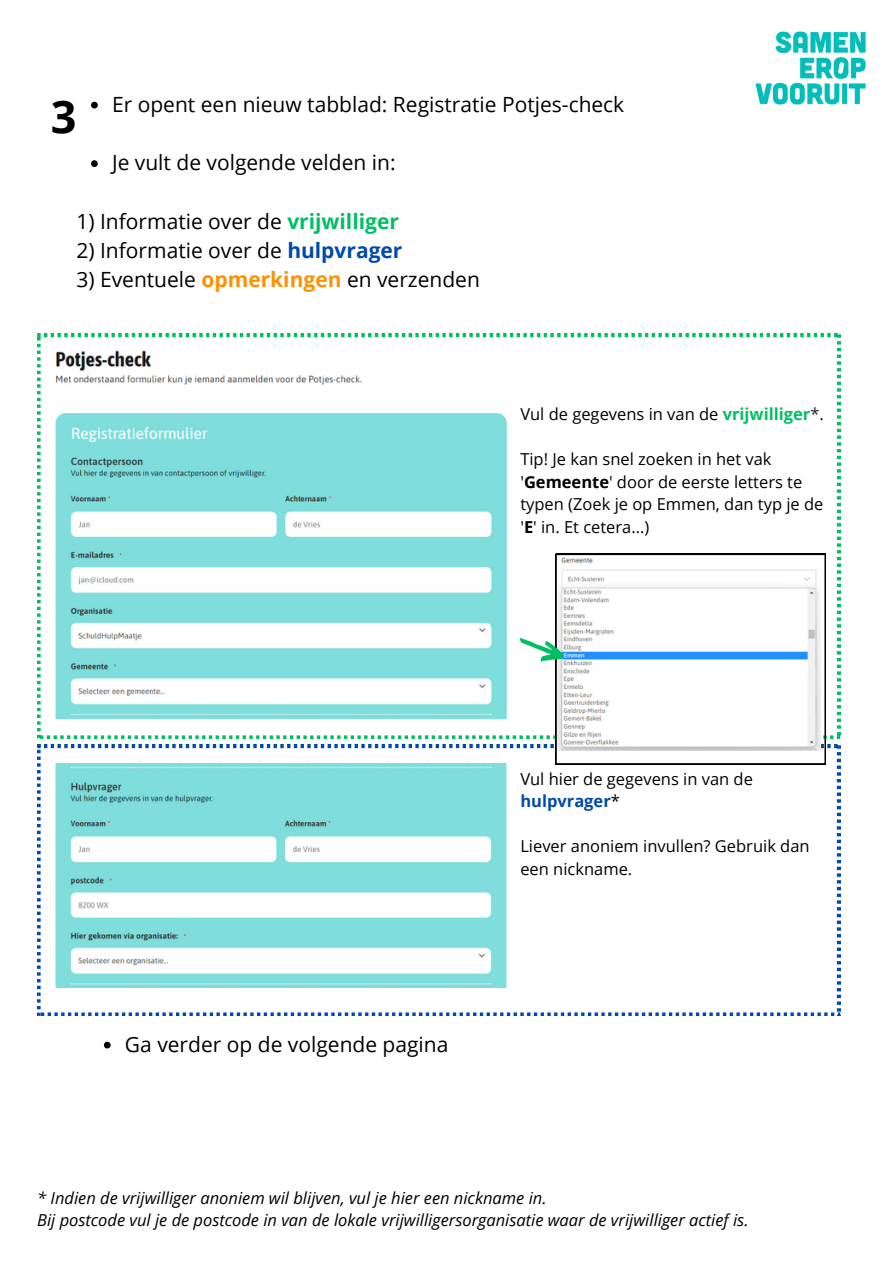
<style>
.page{position:relative;width:893px;height:1264px;background:#fff}
.page>*{position:absolute;margin:0;border:0;box-sizing:border-box;transform-origin:0 0}
.t1{font:700 45px "Open Sans";color:#000}
.t2{font:21px "Open Sans";color:#000}
.t3{font:16.5px/22.5px "Open Sans";color:#000}
.t4{font:italic 16.5px "Open Sans";color:#000}
.s1{font-weight:700;color:#00bf63}
.s2{font-weight:700;color:#004aad}
.s3{font-weight:700;color:#ff9100}
.s4{color:#26211d}
.s5{font-weight:700}
</style>
<div class="page">
<img style="left:755px;top:31px;width:111px;height:74px">
<svg style="left:91px;top:102px;width:7px;height:6px"></svg>
<svg style="left:91px;top:160px;width:7px;height:7px"></svg>
<svg style="left:37px;top:744px;width:803px;height:271px"></svg>
<svg style="left:37px;top:334px;width:803px;height:404px"></svg>
<svg style="left:555px;top:554px;width:270px;height:210px"></svg>
<svg style="left:514px;top:629px;width:52px;height:40px"></svg>
<svg style="left:104px;top:1041px;width:7px;height:7px"></svg>
<p class="t2" style="left:112px;top:89px;width:513px">Er opent een nieuw tabblad: Registratie Potjes-check</p>
<p class="t2" style="left:112px;top:148px;width:285px">Je vult de volgende velden in:</p>
<p class="t2" style="left:76px;top:206px;width:324px">1) Informatie over de <span class="s1">vrijwilliger</span></p>
<p class="t2" style="left:76px;top:236px;width:327px">2) Informatie over de <span class="s2">hulpvrager</span></p>
<p class="t2" style="left:76px;top:265px;width:405px">3) Eventuele <span class="s3">opmerkingen</span> en verzenden</p>
<p class="t1" style="left:51px;top:85px;width:27px">3</p>
<p class="t3" style="left:520px;top:402px;width:305px">Vul de gegevens in van de <span class="s1">vrijwilliger</span><span class="s4">*</span>.</p>
<p class="t3" style="left:520px;top:447px;width:304px">Tip! Je kan snel zoeken in het vak '<span class="s5">Gemeente</span>' door de eerste letters te typen (Zoek je op Emmen, dan typ je de '<span class="s5">E</span>' in. Et cetera...)</p>
<p class="t2" style="left:125px;top:1029px;width:325px">Ga verder op de volgende pagina</p>
<p class="t3" style="left:520px;top:767px;width:234px">Vul hier de gegevens in van de <span class="s2">hulpvrager</span>*</p>
<p class="t3" style="left:520px;top:834px;width:291px">Liever anoniem invullen? Gebruik dan een nickname.</p>
<p class="t4" style="left:37px;top:1185px;width:511px">* Indien de vrijwilliger anoniem wil blijven, vul je hier een nickname in.</p>
<p class="t4" style="left:37px;top:1208px;width:712px">Bij postcode vul je de postcode in van de lokale vrijwilligersorganisatie waar de vrijwilliger actief is.</p>
</div>
